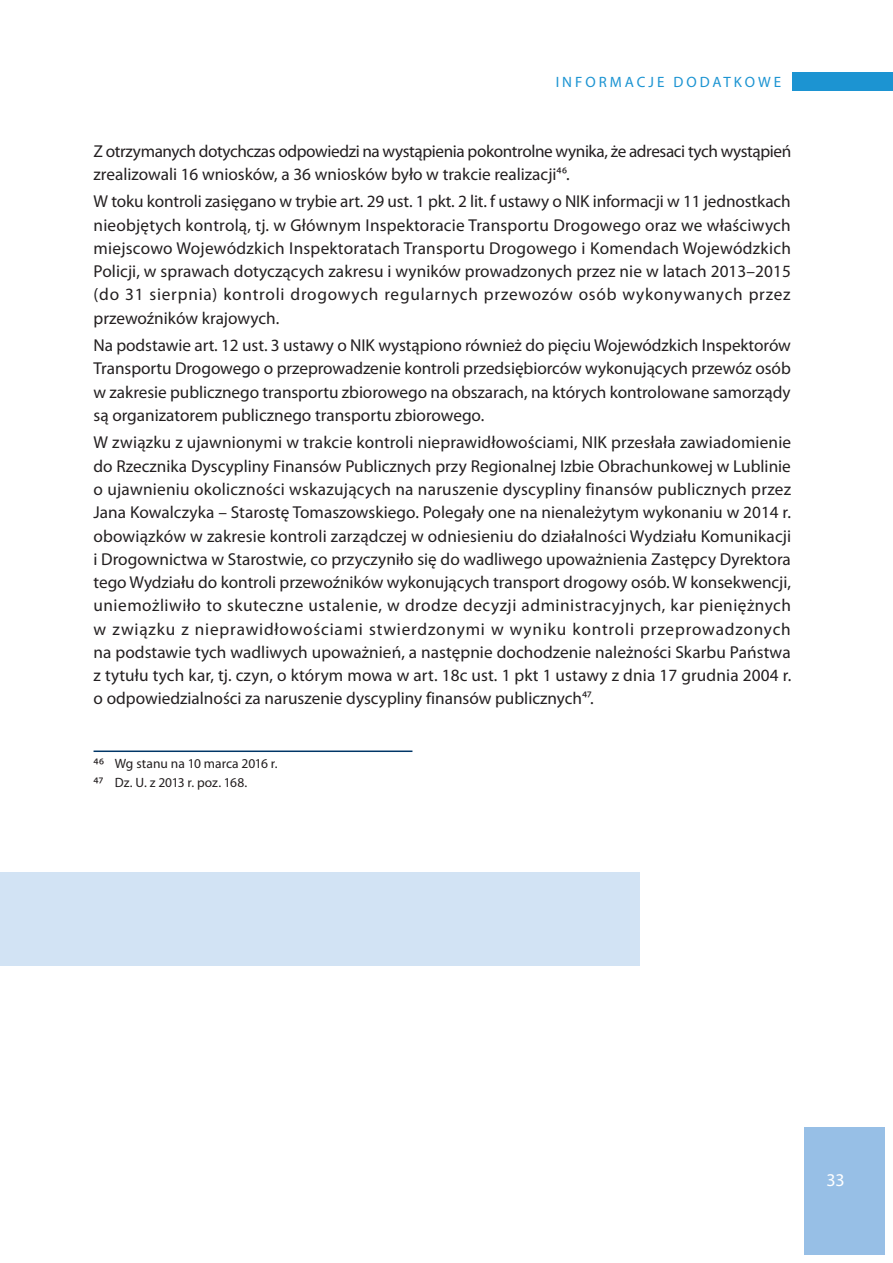
<style>
.page{position:relative;width:893px;height:1263px;background:#fff}
.page>*{position:absolute;margin:0;border:0;box-sizing:border-box;transform-origin:0 0}
.t1{font:18px "Myriad Pro";color:#fff}
.t2{font:17.25px/23.2px "Myriad Pro";color:#231f20;text-align:justify}
.t3{font:17.25px/23.2px "Myriad Pro";letter-spacing:-.025em;color:#231f20}
.t4{font:15px "Myriad Pro";letter-spacing:.2em;color:#1c94d2}
.t5{font:13.5px/19.2px "Myriad Pro";color:#231f20}
.s1{font-size:15px}
</style>
<div class="page">
<div style="left:804px;top:1127px;width:80px;height:127px;background:#97bfe6"></div>
<div style="left:800px;top:72px;width:93px;height:19px;background:#1c94d2"></div>
<div style="left:792px;top:72px;width:92px;height:19px;background:#1c94d2"></div>
<hr style="left:94px;top:750px;width:318px;height:2px;background:#003667">
<div style="left:0;top:872px;width:640px;height:93px;background:#d2e3f4"></div>
<p class="t4" style="left:556px;top:73px;width:227px">INFORMACJE DODATKOWE</p>
<p class="t3" style="left:94px;top:139px;width:699px">Z otrzymanych dotychczas odpowiedzi na wystąpienia pokontrolne wynika, że adresaci tych wystąpień zrealizowali 16 wniosków, a 36 wniosków było w trakcie realizacji<span class="s1">46</span>.</p>
<p class="t2" style="left:94px;top:190px;width:699px">W toku kontroli zasięgano w trybie art. 29 ust. 1 pkt. 2 lit. f ustawy o NIK informacji w 11 jednostkach nieobjętych kontrolą, tj. w Głównym Inspektoracie Transportu Drogowego oraz we właściwych miejscowo Wojewódzkich Inspektoratach Transportu Drogowego i Komendach Wojewódzkich Policji, w sprawach dotyczących zakresu i wyników prowadzonych przez nie w latach 2013–2015 (do 31 sierpnia) kontroli drogowych regularnych przewozów osób wykonywanych przez przewoźników krajowych.</p>
<p class="t2" style="left:94px;top:333px;width:699px">Na podstawie art. 12 ust. 3 ustawy o NIK wystąpiono również do pięciu Wojewódzkich Inspektorów Transportu Drogowego o przeprowadzenie kontroli przedsiębiorców wykonujących przewóz osób w zakresie publicznego transportu zbiorowego na obszarach, na których kontrolowane samorządy są organizatorem publicznego transportu zbiorowego.</p>
<p class="t2" style="left:94px;top:431px;width:699px">W związku z ujawnionymi w trakcie kontroli nieprawidłowościami, NIK przesłała zawiadomienie do Rzecznika Dyscypliny Finansów Publicznych przy Regionalnej Izbie Obrachunkowej w Lublinie o ujawnieniu okoliczności wskazujących na naruszenie dyscypliny finansów publicznych przez Jana Kowalczyka – Starostę Tomaszowskiego. Polegały one na nienależytym wykonaniu w 2014 r. obowiązków w zakresie kontroli zarządczej w odniesieniu do działalności Wydziału Komunikacji i Drogownictwa w Starostwie, co przyczyniło się do wadliwego upoważnienia Zastępcy Dyrektora tego Wydziału do kontroli przewoźników wykonujących transport drogowy osób. W konsekwencji, uniemożliwiło to skuteczne ustalenie, w drodze decyzji administracyjnych, kar pieniężnych w związku z nieprawidłowościami stwierdzonymi w wyniku kontroli przeprowadzonych na podstawie tych wadliwych upoważnień, a następnie dochodzenie należności Skarbu Państwa z tytułu tych kar, tj. czyn, o którym mowa w art. 18c ust. 1 pkt 1 ustawy z dnia 17 grudnia 2004 r. o odpowiedzialności za naruszenie dyscypliny finansów publicznych<span class="s1">47</span>.</p>
<p class="t5" style="left:94px;top:754px;width:186px"><span class="s1">46</span> Wg stanu na 10 marca 2016 r.<br><span class="s1">47</span> Dz. U. z 2013 r. poz. 168.</p>
<p class="t1" style="left:826px;top:1168px;width:20px">33</p>
</div>
